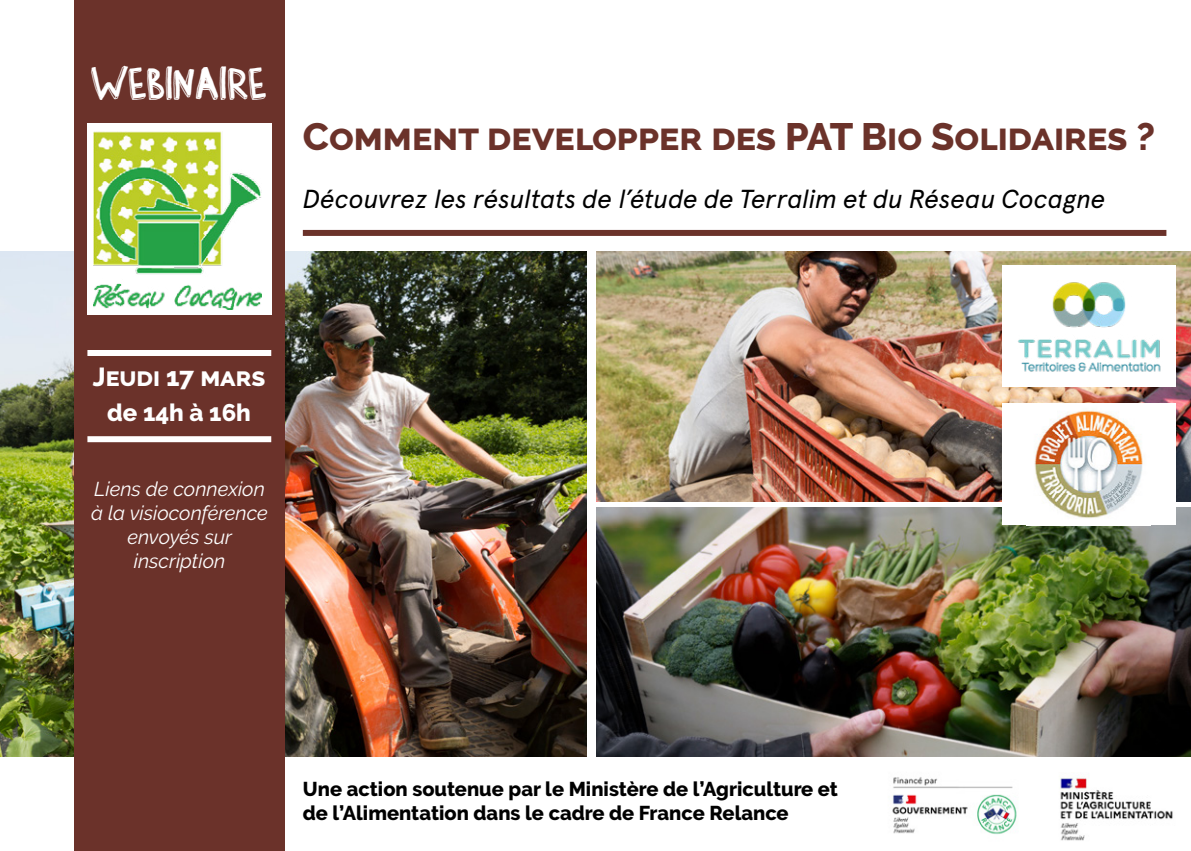
<style>
.page{position:relative;width:1191px;height:851px;background:#fff}
.page>*{position:absolute;margin:0;border:0;box-sizing:border-box;transform-origin:0 0}
.t1{font:42px "Barlow Solid";letter-spacing:-.04em;color:#fff}
.t2{font:800 38px "Raleway";color:#6b322a}
.t3{font:italic 26px "Apercu";letter-spacing:-.01em;color:#000}
.t4{font:800 26px "Raleway";color:#fff}
.t5{font:800 24px "Raleway";color:#fff}
.t6{font:800 20px/24px "Raleway";color:#000}
.t7{font:italic 20px/24px "Raleway";color:#fff;text-align:center}
</style>
<div class="page">
<div style="left:303px;top:230px;width:863px;height:6px;background:#6b322a"></div>
<img style="left:0;top:251px;width:587px;height:505px">
<img style="left:597px;top:251px;width:594px;height:250px">
<img style="left:597px;top:507px;width:594px;height:249px">
<div style="left:74px;top:0;width:210px;height:850px;background:#6b322a"></div>
<div style="left:87px;top:123px;width:184px;height:192px;background:#fff"></div>
<img style="left:94px;top:131px;width:167px;height:178px">
<div style="left:87px;top:350px;width:184px;height:6px;background:#fff"></div>
<div style="left:87px;top:436px;width:184px;height:6px;background:#fff"></div>
<img style="left:1002px;top:265px;width:173px;height:122px">
<img style="left:1060px;top:778px;width:113px;height:63px">
<img style="left:892px;top:777px;width:125px;height:57px">
<div style="left:1002px;top:403px;width:173px;height:122px;background:#fff"></div>
<img style="left:1034px;top:410px;width:109px;height:109px">
<h1 class="t1" style="left:90px;top:61px;width:179px">WEBINAIRE</h1>
<h2 class="t2" style="left:303px;top:115px;width:853px">Comment developper des PAT Bio Solidaires ?</h2>
<h3 class="t3" style="left:303px;top:178px;width:804px">Découvrez les résultats de l’étude de Terralim et du Réseau Cocagne</h3>
<h3 class="t4" style="left:93px;top:362px;width:174px">Jeudi 17 mars</h3>
<p class="t5" style="left:107px;top:398px;width:145px">de 14h à 16h</p>
<p class="t7" style="left:91px;top:476px;width:178px">Liens de connexion à la visioconférence envoyés sur inscription</p>
<p class="t6" style="left:303px;top:777px;width:536px">Une action soutenue par le Ministère de l’Agriculture et de l’Alimentation dans le cadre de France Relance</p>
</div>
